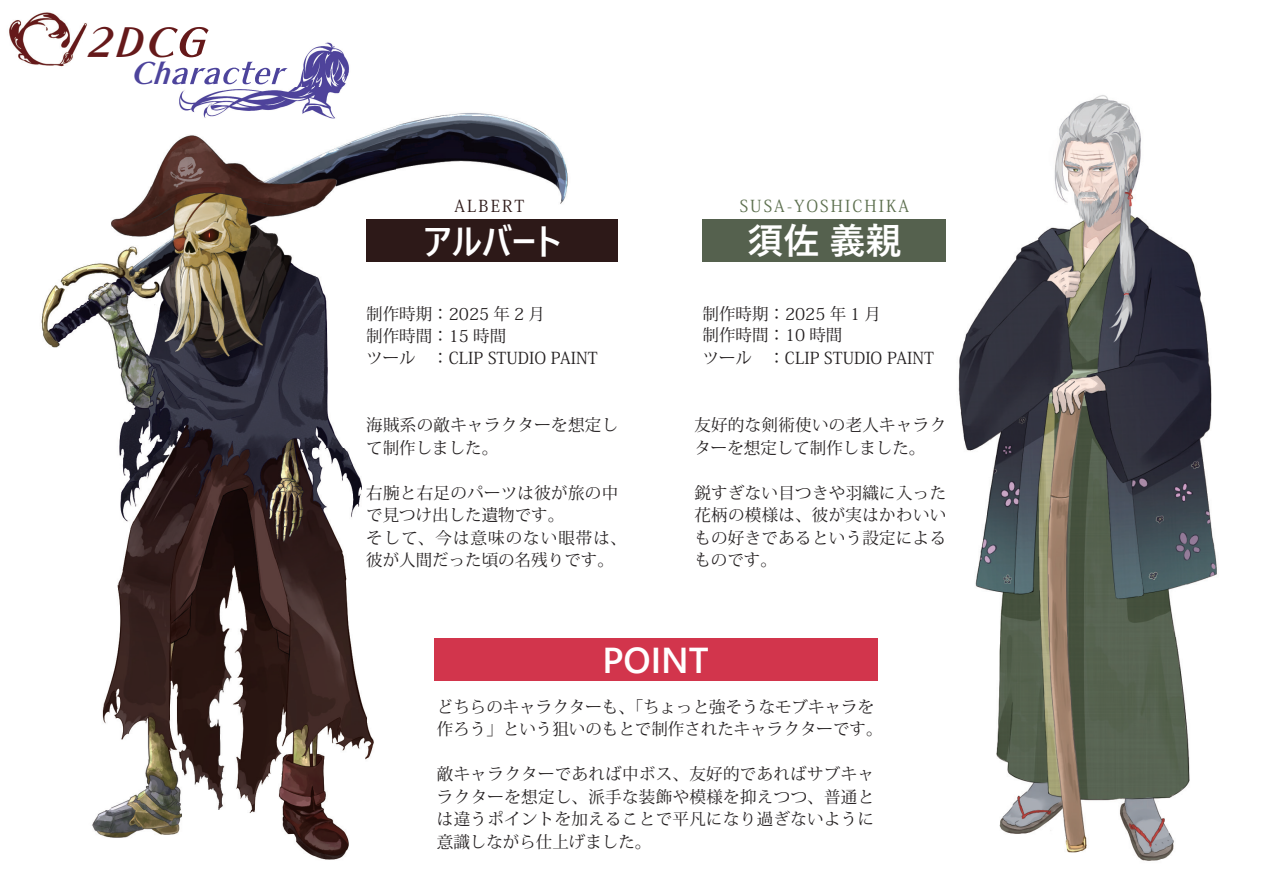
<style>
.page{position:relative;width:1263px;height:893px;background:#fff}
.page>*{position:absolute;margin:0;border:0;box-sizing:border-box;transform-origin:0 0}
.t1{font:600 36px "Yu Gothic UI";color:#fff}
.t2{font:36px "CHI Sabrina free R";color:#65191a}
.t3{font:16.5px/22.5px "Koz Min Pr 6 N";color:#231f20}
.t4{font:16.5px/22.5px "Koz Min Pr 6 N";letter-spacing:.02em;color:#231f20}
.t5{font:16.5px "Koz Min Pr 6 N";letter-spacing:.125em;color:#5d704f}
.t6{font:16.5px "Koz Min Pr 6 N";letter-spacing:.125em;color:#2d1918}
</style>
<div class="page">
<img style="left:9px;top:12px;width:78px;height:55px">
<img style="left:174px;top:42px;width:175px;height:46px">
<img style="left:171px;top:30px;width:38px;height:27px">
<img style="left:172px;top:62px;width:116px;height:22px">
<img style="left:41px;top:88px;width:554px;height:772px">
<img style="left:958px;top:95px;width:259px;height:766px">
<div style="left:366px;top:219px;width:252px;height:42px;background:#2d1918"></div>
<div style="left:702px;top:219px;width:244px;height:43px;background:#55614e"></div>
<div style="left:434px;top:638px;width:443px;height:43px;background:#d2354c"></div>
<h1 class="t2" style="left:84px;top:20px;width:124px">2DCG</h1>
<p class="t6" style="left:454px;top:196px;width:71px">ALBERT</p>
<p class="t5" style="left:740px;top:196px;width:171px">SUSA-YOSHICHIKA</p>
<h1 class="t1" style="left:423px;top:221px;width:140px">アルバート</h1>
<h1 class="t1" style="left:747px;top:221px;width:155px">須佐義親</h1>
<p class="t3" style="left:366px;top:304px;width:180px;line-height:21px">制作時期：2025 年 2 月制作時間：15 時間</p>
<p class="t3" style="left:432px;top:347px;width:167px">：CLIP STUDIO PAINT</p>
<p class="t3" style="left:366px;top:347px;width:51px">ツール</p>
<p class="t3" style="left:702px;top:304px;width:180px;line-height:21px">制作時期：2025 年 1 月制作時間：10 時間</p>
<p class="t3" style="left:768px;top:347px;width:167px">：CLIP STUDIO PAINT</p>
<p class="t3" style="left:702px;top:347px;width:51px">ツール</p>
<p class="t4" style="left:366px;top:414px;width:253px">海賊系の敵キャラクターを想定して制作しました。</p>
<p class="t4" style="left:366px;top:482px;width:262px">右腕と右足のパーツは彼が旅の中で見つけ出した遺物です。<br>そして、今は意味のない眼帯は、彼が人間だった頃の名残りです。</p>
<p class="t4" style="left:694px;top:414px;width:253px">友好的な剣術使いの老人キャラクターを想定して制作しました。</p>
<p class="t3" style="left:694px;top:482px;width:254px;text-align:justify">鋭すぎない目つきや羽織に入った花柄の模様は、彼が実はかわいいもの好きであるという設定によるものです。</p>
<h1 class="t1" style="left:602px;top:640px;width:108px">POINT</h1>
<p class="t3" style="left:437px;top:696px;width:447px">どちらのキャラクターも、「ちょっと強そうなモブキャラを作ろう」という狙いのもとで制作されたキャラクターです。</p>
<p class="t3" style="left:437px;top:763px;width:439px;text-align:justify">敵キャラクターであれば中ボス、友好的であればサブキャラクターを想定し、派手な装飾や模様を抑えつつ、普通とは違うポイントを加えることで平凡になり過ぎないように意識しながら仕上げました。</p>
</div>
